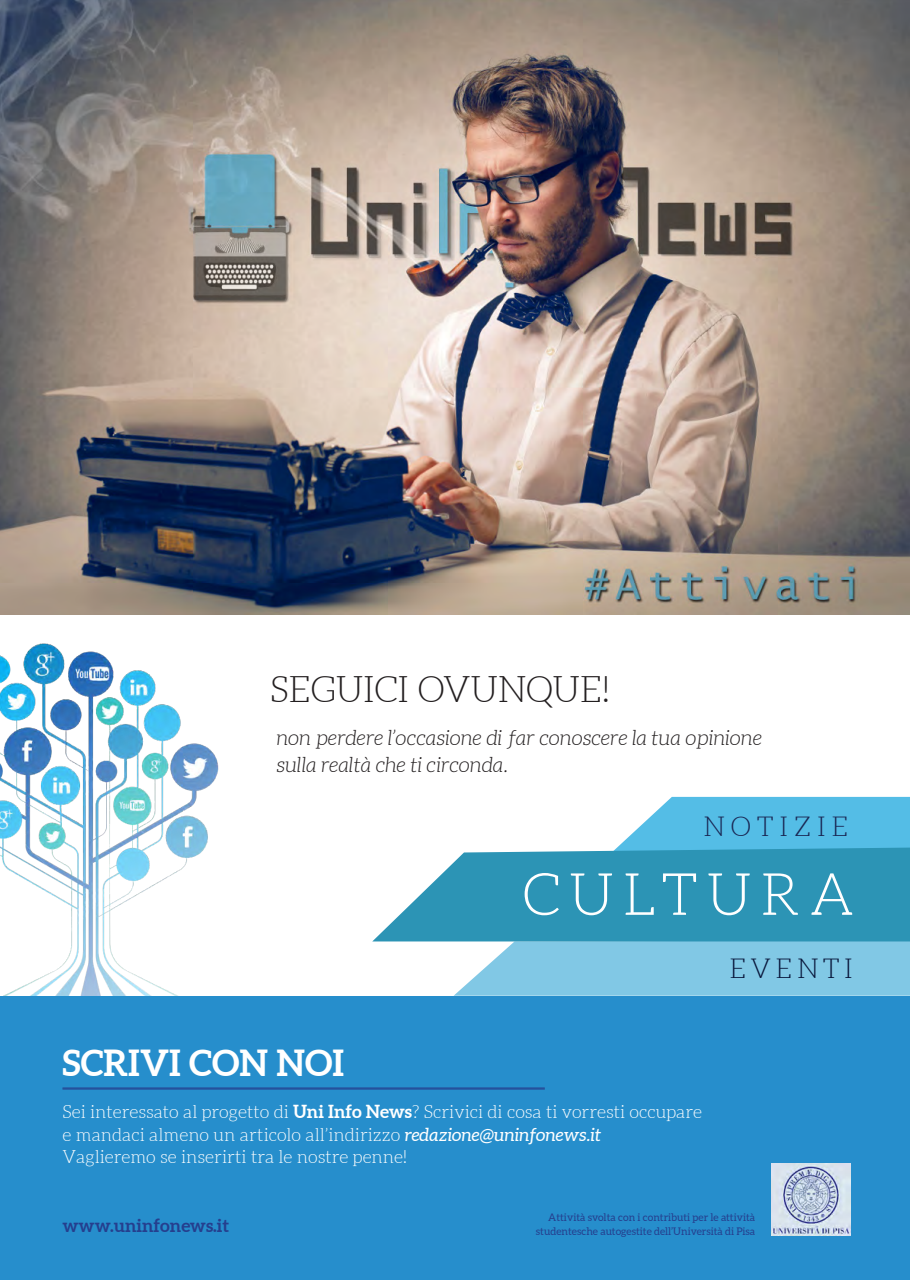
<style>
.page{position:relative;width:910px;height:1280px;background:#fff}
.page>*{position:absolute;margin:0;border:0;box-sizing:border-box;transform-origin:0 0}
.Paragraph_Style_1{font:300 58.5px "Aleo";letter-spacing:.16em;color:#fff}
.ARTIS_NAME{font:300 36px "Aleo";color:#231f20}
.content_1{font:700 36px "Aleo";color:#fff}
.Paragraph_Style_1-2{font:300 27px "Aleo";letter-spacing:.22em;color:#1a2754}
.Paragraph_Style_1-3{font:300 27px "Aleo";letter-spacing:.17em;color:#09173b}
.ARTIS_NAME-2{font:italic 300 21px "Aleo";color:#231f20}
.Paragraph_Style_1-4{font:300 18px/22.5px "Aleo";color:#fff}
.Paragraph_Style_1-5{font:700 18px "Aleo";color:#253f8e}
.t1{font:10.5px/13.5px "Aleo";color:#253f8e;text-align:right}
.s1{font-weight:700}
.s2{font-weight:400;font-style:italic}
</style>
<div class="page">
<svg style="left:454px;top:941px;width:456px;height:55px;background:#89cbe6"></svg>
<svg style="left:618px;top:797px;width:292px;height:50px;background:#63c3e8"></svg>
<svg style="left:373px;top:847px;width:537px;height:94px;background:#429fbd"></svg>
<img style="left:0;top:643px;width:219px;height:353px">
<div style="left:0;top:996px;width:910px;height:284px;background:#268ecc"></div>
<hr style="left:63px;top:1088px;width:482px;height:1px;background:#253f8e">
<hr style="left:63px;top:1089px;width:482px;height:1px;background:#253f8e">
<img style="left:771px;top:1163px;width:80px;height:72px">
<img style="left:0;top:0;width:910px;height:614px">
<p class="ARTIS_NAME" style="left:270px;top:669px;width:341px">SEGUICI OVUNQUE!</p>
<p class="ARTIS_NAME-2" style="left:276px;top:726px;width:487px">non perdere l’occasione di far conoscere la tua opinione</p>
<p class="ARTIS_NAME-2" style="left:276px;top:753px;width:233px">sulla realtà che ti circonda.</p>
<p class="Paragraph_Style_1-2" style="left:703px;top:811px;width:146px">NOTIZIE</p>
<p class="Paragraph_Style_1" style="left:522px;top:862px;width:333px">CULTURA</p>
<p class="content_1" style="left:63px;top:1042px;width:283px">SCRIVI CON NOI</p>
<p class="Paragraph_Style_1-4" style="left:63px;top:1100px;width:641px">Sei interessato al progetto di <span class="s1">Uni Info News</span>? Scrivici di cosa ti vorresti occupare e mandaci almeno un articolo all’indirizzo <span class="s2">redazione@uninfonews.it</span></p>
<p class="Paragraph_Style_1-4" style="left:63px;top:1145px;width:346px">Vaglieremo se inserirti tra le nostre penne!</p>
<p class="Paragraph_Style_1-3" style="left:729px;top:954px;width:125px">EVENTI</p>
<p class="Paragraph_Style_1-5" style="left:63px;top:1215px;width:168px">www.uninfonews.it</p>
<p class="t1" style="left:536px;top:1210px;width:221px">Attività svolta con i contributi per le attività studentesche autogestite dell’Università di Pisa</p>
</div>
